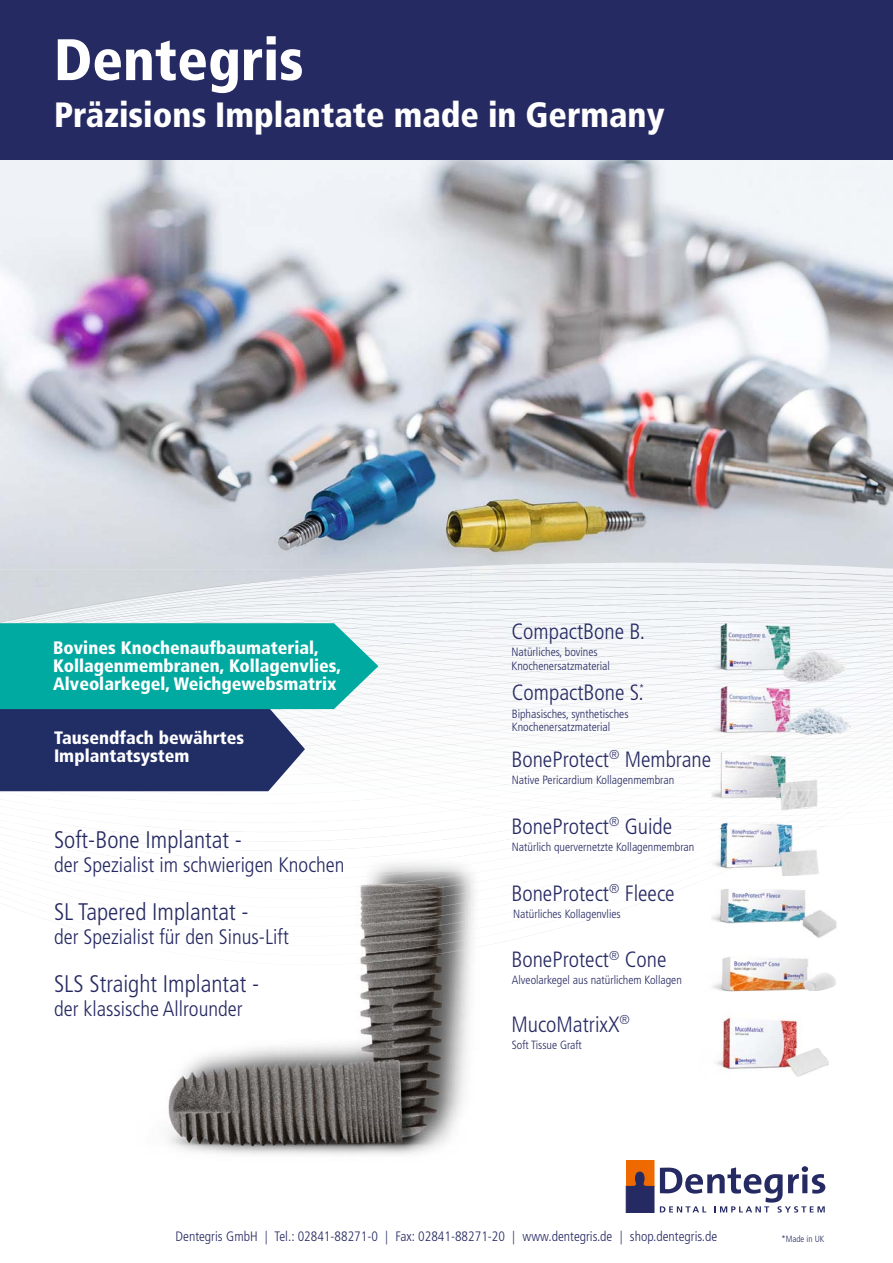
<style>
.page{position:relative;width:893px;height:1263px;background:#fff}
.page>*{position:absolute;margin:0;border:0;box-sizing:border-box;transform-origin:0 0}
.t1{font:900 condensed 58.5px "Frutiger LT Std";color:#fff}
.t2{font:900 condensed 35.1px "Frutiger LT Std";color:#fff}
.t3{font:300 condensed 24px "Frutiger LT Std";color:#262a62}
.t4{font:300 condensed 22.2px "Frutiger LT Std";color:#262a62}
.t5{font:300 condensed 21px "Frutiger LT Std";color:#262a62}
.t6{font:900 condensed 18px/18px "Frutiger LT Std";color:#fff}
.t7{font:300 condensed 13.65px "Frutiger LT Std";color:#262a62}
.t8{font:300 condensed 11.85px/13.6px "Frutiger LT Std";color:#262a62}
.t9{font:300 condensed 10.5px "Frutiger LT Std";color:#262a62}
.t10{font:300 condensed 9px "Frutiger LT Std";color:#262a62}
</style>
<div class="page">
<img style="left:0;top:159px;width:893px;height:245px">
<svg style="left:378px;top:677px;width:515px;height:106px"></svg>
<img style="left:0;top:404px;width:893px;height:166px">
<img style="left:471px;top:570px;width:269px;height:131px">
<img style="left:813px;top:621px;width:80px;height:51px">
<img style="left:848px;top:672px;width:45px;height:85px">
<img style="left:808px;top:735px;width:40px;height:91px">
<img style="left:0;top:580px;width:281px;height:43px">
<svg style="left:0;top:623px;width:378px;height:168px;background:#308797"></svg>
<div style="left:0;top:0;width:893px;height:159px;background:#262a62"></div>
<div style="left:626px;top:1160px;width:28px;height:26px;background:#ee6a00"></div>
<svg style="left:626px;top:1172px;width:28px;height:40px"></svg>
<svg style="left:660px;top:1166px;width:165px;height:46px"></svg>
<img style="left:154px;top:872px;width:326px;height:283px">
<img style="left:705px;top:609px;width:108px;height:63px">
<img style="left:705px;top:686px;width:108px;height:59px">
<img style="left:705px;top:672px;width:47px;height:14px">
<img style="left:711px;top:738px;width:97px;height:53px">
<svg style="left:2px;top:826px;width:694px;height:36px"></svg>
<img style="left:696px;top:791px;width:97px;height:78px">
<img style="left:711px;top:797px;width:65px;height:13px">
<img style="left:711px;top:810px;width:82px;height:5px">
<img style="left:711px;top:889px;width:95px;height:35px">
<img style="left:716px;top:1016px;width:83px;height:61px">
<img style="left:787px;top:1048px;width:41px;height:28px">
<img style="left:812px;top:910px;width:25px;height:28px">
<img style="left:801px;top:909px;width:11px;height:24px">
<img style="left:779px;top:847px;width:40px;height:29px">
<img style="left:712px;top:957px;width:96px;height:35px">
<img style="left:813px;top:706px;width:40px;height:29px">
<img style="left:776px;top:706px;width:37px;height:29px">
<img style="left:800px;top:967px;width:36px;height:25px">
<img style="left:813px;top:634px;width:62px;height:70px">
<img style="left:752px;top:642px;width:61px;height:30px">
<img style="left:752px;top:634px;width:61px;height:8px">
<img style="left:752px;top:686px;width:61px;height:20px">
<img style="left:752px;top:672px;width:61px;height:14px">
<img style="left:776px;top:777px;width:17px;height:6px">
<img style="left:776px;top:783px;width:17px;height:8px">
<svg style="left:793px;top:777px;width:30px;height:51px"></svg>
<img style="left:776px;top:791px;width:40px;height:21px">
<h1 class="t1" style="left:54px;top:36px;width:251px">Dentegris</h1>
<h2 class="t2" style="left:54px;top:100px;width:612px">Präzisions Implantate made in Germany</h2>
<h3 class="t6" style="left:53px;top:640px;width:289px">Bovines Knochenaufbaumaterial,<br>Kollagenmembranen, Kollagenvlies,<br>Alveolarkegel, Weichgewebsmatrix</h3>
<h3 class="t6" style="left:54px;top:730px;width:192px">Tausendfach bewährtes<br>Implantatsystem</h3>
<h3 class="t3" style="left:54px;top:829px;width:190px">Soft-Bone Implantat -</h3>
<h3 class="t5" style="left:54px;top:856px;width:292px">der Spezialist im schwierigen Knochen</h3>
<h3 class="t3" style="left:54px;top:901px;width:196px">SL Tapered Implantat -</h3>
<h3 class="t5" style="left:54px;top:928px;width:236px">der Spezialist für den Sinus-Lift</h3>
<h3 class="t3" style="left:54px;top:973px;width:207px">SLS Straight Implantat -</h3>
<h3 class="t5" style="left:54px;top:1000px;width:190px">der klassische Allrounder</h3>
<h3 class="t4" style="left:511px;top:622px;width:135px">CompactBone B.</h3>
<p class="t8" style="left:511px;top:646px;width:100px">Natürliches, bovines<br>Knochenersatzmaterial</p>
<p class="t9" style="left:639px;top:684px;width:7px">*</p>
<h3 class="t4" style="left:512px;top:683px;width:134px">CompactBone S.</h3>
<p class="t8" style="left:512px;top:708px;width:118px">Biphasisches, synthetisches<br>Knochenersatzmaterial</p>
<h3 class="t4" style="left:511px;top:750px;width:201px">BoneProtect<sup>®</sup> Membrane</h3>
<p class="t8" style="left:512px;top:774px;width:164px">Native Pericardium Kollagenmembran</p>
<h3 class="t4" style="left:511px;top:817px;width:162px">BoneProtect<sup>®</sup> Guide</h3>
<p class="t8" style="left:512px;top:841px;width:184px">Natürlich quervernetzte Kollagenmembran</p>
<h3 class="t4" style="left:511px;top:884px;width:165px">BoneProtect<sup>®</sup> Fleece</h3>
<p class="t8" style="left:513px;top:908px;width:109px">Natürliches Kollagenvlies</p>
<h3 class="t4" style="left:511px;top:950px;width:157px">BoneProtect<sup>®</sup> Cone</h3>
<p class="t8" style="left:512px;top:974px;width:172px">Alveolarkegel aus natürlichem Kollagen</p>
<h3 class="t4" style="left:511px;top:1015px;width:120px">MucoMatrixX<sup>®</sup></h3>
<p class="t8" style="left:512px;top:1039px;width:72px">Soft Tissue Graft</p>
<p class="t7" style="left:176px;top:1231px;width:543px">Dentegris GmbH | Tel.: 02841-88271-0 | Fax: 02841-88271-20 | www.dentegris.de | shop.dentegris.de</p>
<p class="t10" style="left:781px;top:1235px;width:44px">*Made in UK</p>
</div>
